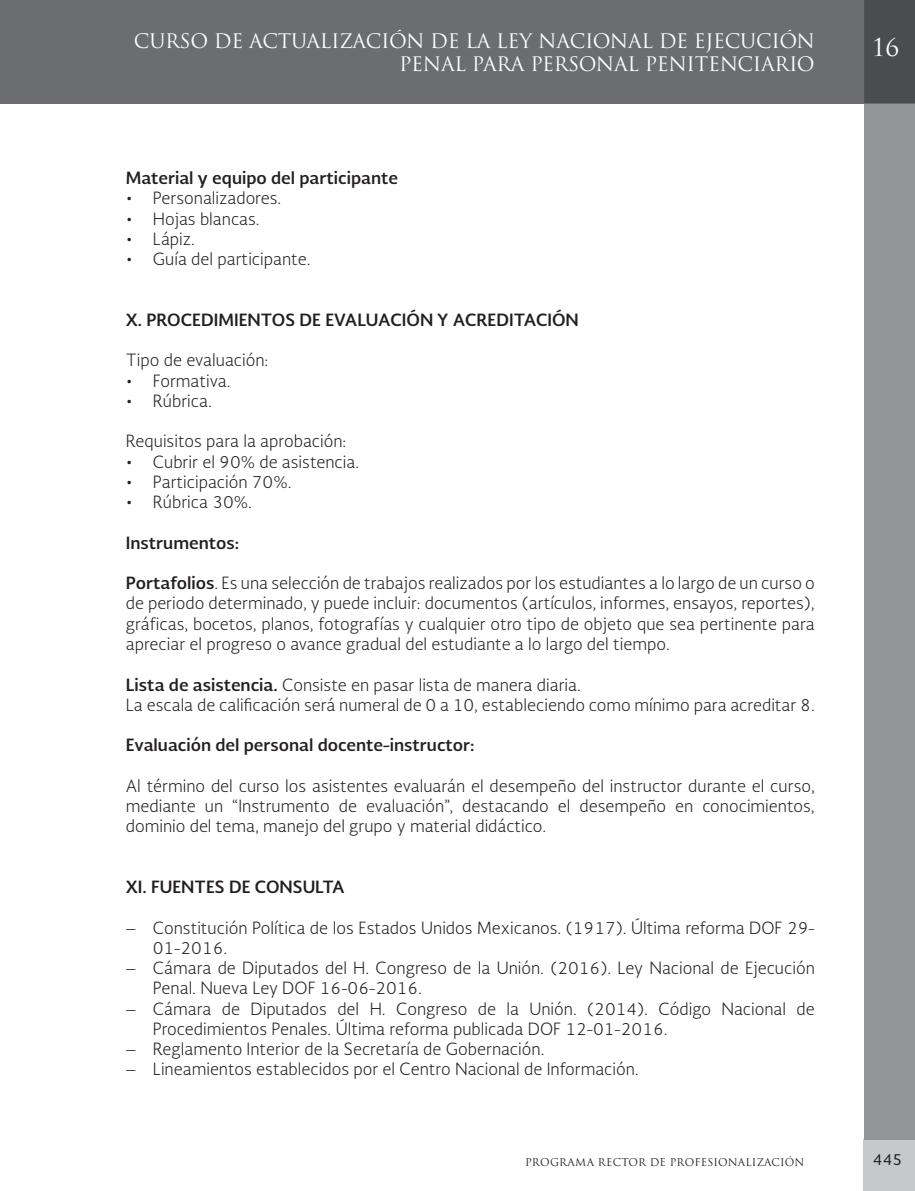
<style>
.page{position:relative;width:915px;height:1191px;background:#fff}
.page>*{position:absolute;margin:0;border:0;box-sizing:border-box;transform-origin:0 0}
.t1{font:24px "Trajan Pro";color:#fff}
.t2{font:19.5px/23.4px "Trajan Pro";letter-spacing:-.015em;color:#fff;text-align:right}
.t3{font:300 16.5px/20.2px "Soberana Sans";color:#231f20}
.t4{font:700 16.5px "Soberana Sans";color:#231f20}
.t5{font:15px "Soberana Sans";color:#231f20}
.t6{font:10.5px "Trajan Pro";letter-spacing:.02em;color:#231f20}
.s1{font-weight:700}
</style>
<div class="page">
<div style="left:863px;top:1140px;width:51px;height:51px;background:#c7c8ca"></div>
<div style="left:0;top:0;width:863px;height:103px;background:#6c6d70"></div>
<div style="left:863px;top:103px;width:51px;height:1037px;background:#939598"></div>
<div style="left:863px;top:0;width:51px;height:103px;background:#4b4c4d"></div>
<p class="t2" style="left:134px;top:29px;width:682px">CURSO DE ACTUALIZACIÓN DE LA LEY NACIONAL DE EJECUCIÓN<br>PENAL PARA PERSONAL PENITENCIARIO</p>
<h1 class="t1" style="left:871px;top:33px;width:29px">16</h1>
<p class="t4" style="left:126px;top:171px;width:274px">Material y equipo del participante</p>
<p class="t3" style="left:126px;top:190px;width:157px">• Personalizadores.</p>
<p class="t3" style="left:126px;top:210px;width:135px">• Hojas blancas.</p>
<p class="t3" style="left:126px;top:230px;width:71px">• Lápiz.</p>
<p class="t3" style="left:126px;top:250px;width:186px">• Guía del participante.</p>
<p class="t4" style="left:126px;top:313px;width:454px">X. PROCEDIMIENTOS DE EVALUACIÓN Y ACREDITACIÓN</p>
<p class="t3" style="left:126px;top:352px;width:144px">Tipo de evaluación:</p>
<p class="t3" style="left:126px;top:372px;width:106px">• Formativa.</p>
<p class="t3" style="left:126px;top:392px;width:88px">• Rúbrica.</p>
<p class="t3" style="left:126px;top:433px;width:222px">Requisitos para la aprobación:</p>
<p class="t3" style="left:126px;top:453px;width:235px">• Cubrir el 90% de asistencia.</p>
<p class="t3" style="left:126px;top:473px;width:167px">• Participación 70%.</p>
<p class="t3" style="left:126px;top:493px;width:128px">• Rúbrica 30%.</p>
<p class="t4" style="left:126px;top:536px;width:115px">Instrumentos:</p>
<p class="t3" style="left:126px;top:574px;width:690px;text-align:justify"><span class="s1">Portafolios</span>. Es una selección de trabajos realizados por los estudiantes a lo largo de un curso o de periodo determinado, y puede incluir: documentos (artículos, informes, ensayos, reportes), gráficas, bocetos, planos, fotografías y cualquier otro tipo de objeto que sea pertinente para apreciar el progreso o avance gradual del estudiante a lo largo del tiempo.</p>
<p class="t3" style="left:126px;top:676px;width:690px"><span class="s1">Lista de asistencia.</span> Consiste en pasar lista de manera diaria.<br>La escala de calificación será numeral de 0 a 10, estableciendo como mínimo para acreditar 8.</p>
<p class="t4" style="left:126px;top:738px;width:350px">Evaluación del personal docente-instructor:</p>
<p class="t3" style="left:126px;top:777px;width:690px;text-align:justify">Al término del curso los asistentes evaluarán el desempeño del instructor durante el curso, mediante un “Instrumento de evaluación”, destacando el desempeño en conocimientos, dominio del tema, manejo del grupo y material didáctico.</p>
<p class="t4" style="left:126px;top:880px;width:220px">XI. FUENTES DE CONSULTA</p>
<p class="t3" style="left:153px;top:919px;width:663px;text-indent:-27px">– Constitución Política de los Estados Unidos Mexicanos. (1917). Última reforma DOF 29-<br>01-2016.</p>
<p class="t3" style="left:153px;top:959px;width:663px;text-indent:-27px">– Cámara de Diputados del H. Congreso de la Unión. (2016). Ley Nacional de Ejecución<br>Penal. Nueva Ley DOF 16-06-2016.</p>
<p class="t3" style="left:153px;top:1000px;width:663px;text-indent:-27px">– Cámara de Diputados del H. Congreso de la Unión. (2014). Código Nacional de<br>Procedimientos Penales. Última reforma publicada DOF 12-01-2016.</p>
<p class="t3" style="left:126px;top:1040px;width:420px">– Reglamento Interior de la Secretaría de Gobernación.</p>
<p class="t3" style="left:126px;top:1060px;width:514px">– Lineamientos establecidos por el Centro Nacional de Información.</p>
<p class="t6" style="left:525px;top:1155px;width:280px">PROGRAMA RECTOR DE PROFESIONALIZACIÓN</p>
<p class="t5" style="left:872px;top:1153px;width:31px">445</p>
</div>
